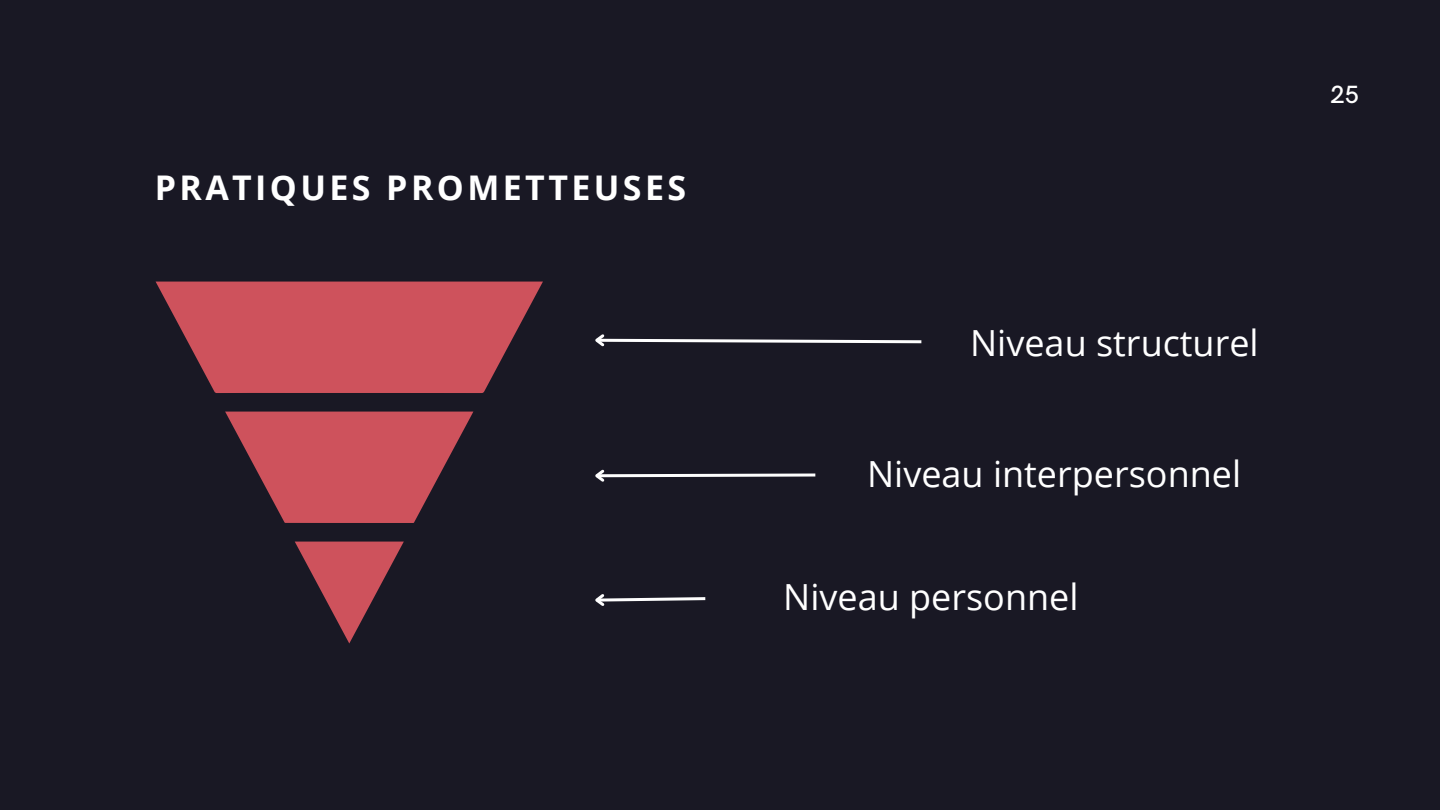
<style>
.page{position:relative;width:1440px;height:810px;background:#191824}
.page>*{position:absolute;margin:0;border:0;box-sizing:border-box;transform-origin:0 0}
.t1{font:36px "Open Sans";color:#fff}
.t2{font:700 34px "Open Sans";letter-spacing:.1em;color:#fff}
.t3{font:500 25px "HK Grotesk";color:#fff}
</style>
<div class="page">
<svg style="left:156px;top:282px;width:387px;height:361px"></svg>
<svg style="left:595px;top:469px;width:221px;height:13px"></svg>
<svg style="left:595px;top:594px;width:111px;height:12px"></svg>
<svg style="left:595px;top:334px;width:327px;height:13px"></svg>
<p class="t2" style="left:155px;top:163px;width:533px">PRATIQUES PROMETTEUSES</p>
<p class="t3" style="left:1330px;top:81px;width:30px">25</p>
<p class="t1" style="left:970px;top:318px;width:290px">Niveau structurel</p>
<p class="t1" style="left:867px;top:448px;width:375px">Niveau interpersonnel</p>
<p class="t1" style="left:783px;top:572px;width:297px">Niveau personnel</p>
</div>
